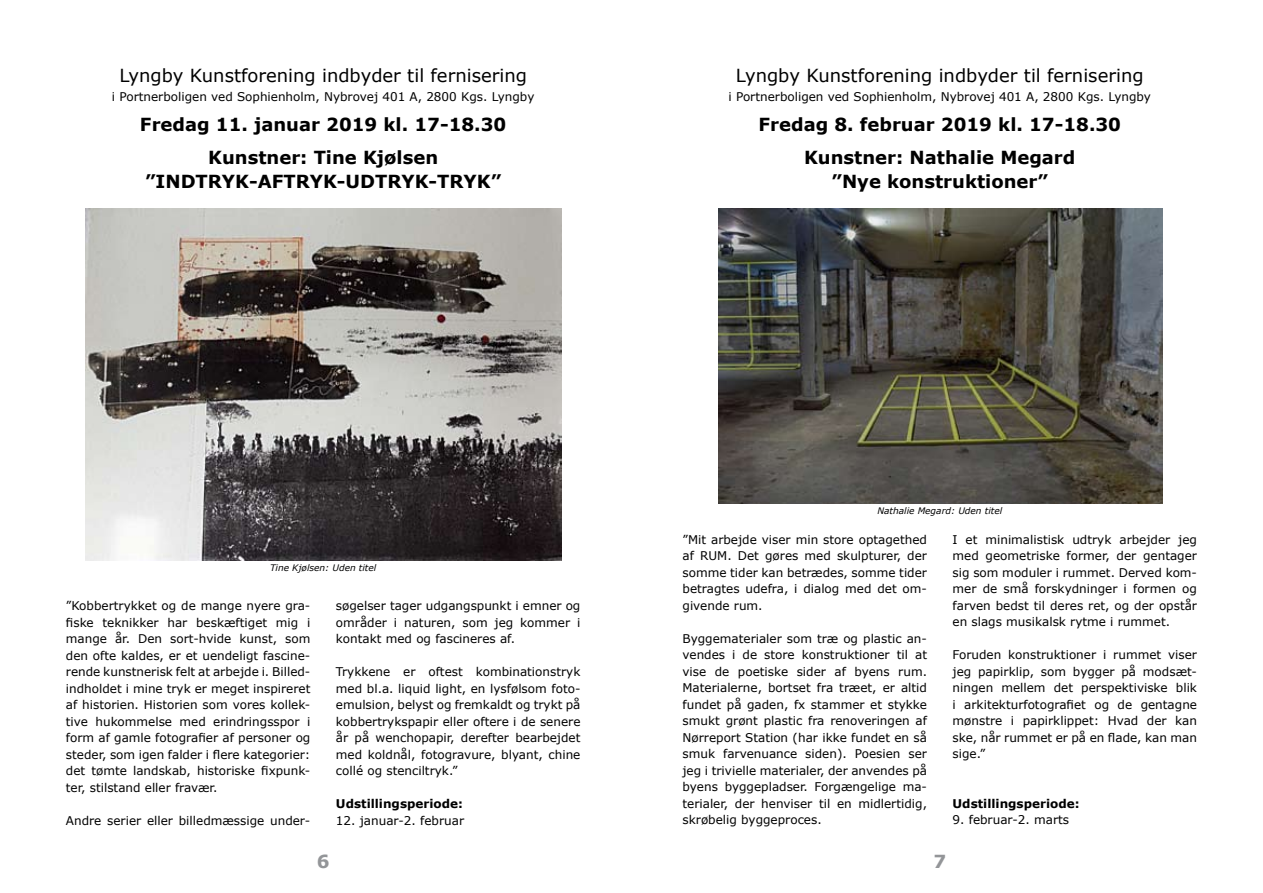
<style>
.page{position:relative;width:1263px;height:893px;background:#fff}
.page>*{position:absolute;margin:0;border:0;box-sizing:border-box;transform-origin:0 0}
.t1{font:700 18px/33px "Verdana";color:#000;text-align:center}
.t2{font:18px "Verdana";color:#000}
.t3{font:700 18px "Verdana";color:#939598}
.t4{font:12px/16.5px "Verdana";color:#000;text-align:justify}
.t5{font:700 12px "Verdana";color:#000}
.t6{font:italic 9px "Verdana";color:#000}
</style>
<div class="page">
<img style="left:85px;top:208px;width:476px;height:352px">
<img style="left:718px;top:208px;width:444px;height:295px">
<h1 class="t2" style="left:119px;top:64px;width:409px">Lyngby Kunstforening indbyder til fernisering</h1>
<p class="t4" style="left:112px;top:89px;width:424px">i Portnerboligen ved Sophienholm, Nybrovej 401 A, 2800 Kgs. Lyngby</p>
<h1 class="t1" style="left:140px;top:108px;width:368px">Fredag 11. januar 2019 kl. 17-18.30<br>Kunstner: Tine Kjølsen</h1>
<h1 class="t1" style="left:145px;top:165px;width:358px">”INDTRYK-AFTRYK-UDTRYK-TRYK”</h1>
<h1 class="t2" style="left:736px;top:64px;width:409px">Lyngby Kunstforening indbyder til fernisering</h1>
<p class="t4" style="left:728px;top:89px;width:424px">i Portnerboligen ved Sophienholm, Nybrovej 401 A, 2800 Kgs. Lyngby</p>
<h1 class="t1" style="left:758px;top:108px;width:364px">Fredag 8. februar 2019 kl. 17-18.30<br>Kunstner: Nathalie Megard</h1>
<h1 class="t1" style="left:831px;top:165px;width:218px">”Nye konstruktioner”</h1>
<p class="t6" style="left:270px;top:562px;width:108px">Tine Kjølsen: Uden titel</p>
<p class="t4" style="left:66px;top:598px;width:246px">”Kobbertrykket og de mange nyere gra&shy;fiske teknikker har beskæftiget mig i mange år. Den sort-hvide kunst, som den ofte kaldes, er et uendeligt fascine&shy;rende kunstnerisk felt at arbejde i. Billed&shy;indholdet i mine tryk er meget inspireret af historien. Historien som vores kollek&shy;tive hukommelse med erindringsspor i form af gamle fotografier af personer og steder, som igen falder i flere kategorier: det tømte landskab, historiske fixpunk&shy;ter, stilstand eller fravær.</p>
<p class="t4" style="left:66px;top:812px;width:246px">Andre serier eller billedmæssige under-</p>
<p class="t4" style="left:336px;top:598px;width:246px">søgelser tager udgangspunkt i emner og områder i naturen, som jeg kommer i kontakt med og fascineres af.</p>
<p class="t4" style="left:336px;top:664px;width:246px">Trykkene er oftest kombinationstryk med bl.a. liquid light, en lysfølsom foto&shy;emulsion, belyst og fremkaldt og trykt på kobbertrykspapir eller oftere i de senere år på wenchopapir, derefter bearbejdet med koldnål, fotogravure, blyant, chine collé og stenciltryk.”</p>
<p class="t5" style="left:336px;top:796px;width:129px">Udstillingsperiode:</p>
<p class="t4" style="left:336px;top:812px;width:130px">12. januar-2. februar</p>
<p class="t6" style="left:877px;top:505px;width:126px">Nathalie Megard: Uden titel</p>
<p class="t4" style="left:682px;top:531px;width:246px">”Mit arbejde viser min store optagethed af RUM. Det gøres med skulpturer, der somme tider kan betrædes, somme tider betragtes udefra, i dialog med det om&shy;givende rum.</p>
<p class="t4" style="left:682px;top:630px;width:246px">Byggematerialer som træ og plastic an&shy;vendes i de store konstruktioner til at vise de poetiske sider af byens rum.<br>Materialerne, bortset fra træet, er altid fundet på gaden, fx stammer et stykke smukt grønt plastic fra renoveringen af Nørreport Station (har ikke fundet en så smuk farvenuance siden). Poesien ser jeg i trivielle materialer, der anvendes på byens byggepladser. Forgængelige ma&shy;terialer, der henviser til en midlertidig, skrøbelig byggeproces.</p>
<p class="t4" style="left:952px;top:531px;width:246px">I et minimalistisk udtryk arbejder jeg med geometriske former, der gentager sig som moduler i rummet. Derved kom&shy;mer de små forskydninger i formen og farven bedst til deres ret, og der opstår en slags musikalsk rytme i rummet.</p>
<p class="t4" style="left:952px;top:647px;width:246px">Foruden konstruktioner i rummet viser jeg papirklip, som bygger på modsæt&shy;ningen mellem det perspektiviske blik i arkitekturfotografiet og de gentagne mønstre i papirklippet: Hvad der kan ske, når rummet er på en flade, kan man sige.”</p>
<p class="t5" style="left:952px;top:796px;width:129px">Udstillingsperiode:</p>
<p class="t4" style="left:952px;top:812px;width:118px">9. februar-2. marts</p>
<h1 class="t3" style="left:317px;top:850px;width:14px">6</h1>
<h1 class="t3" style="left:933px;top:850px;width:14px">7</h1>
</div>
